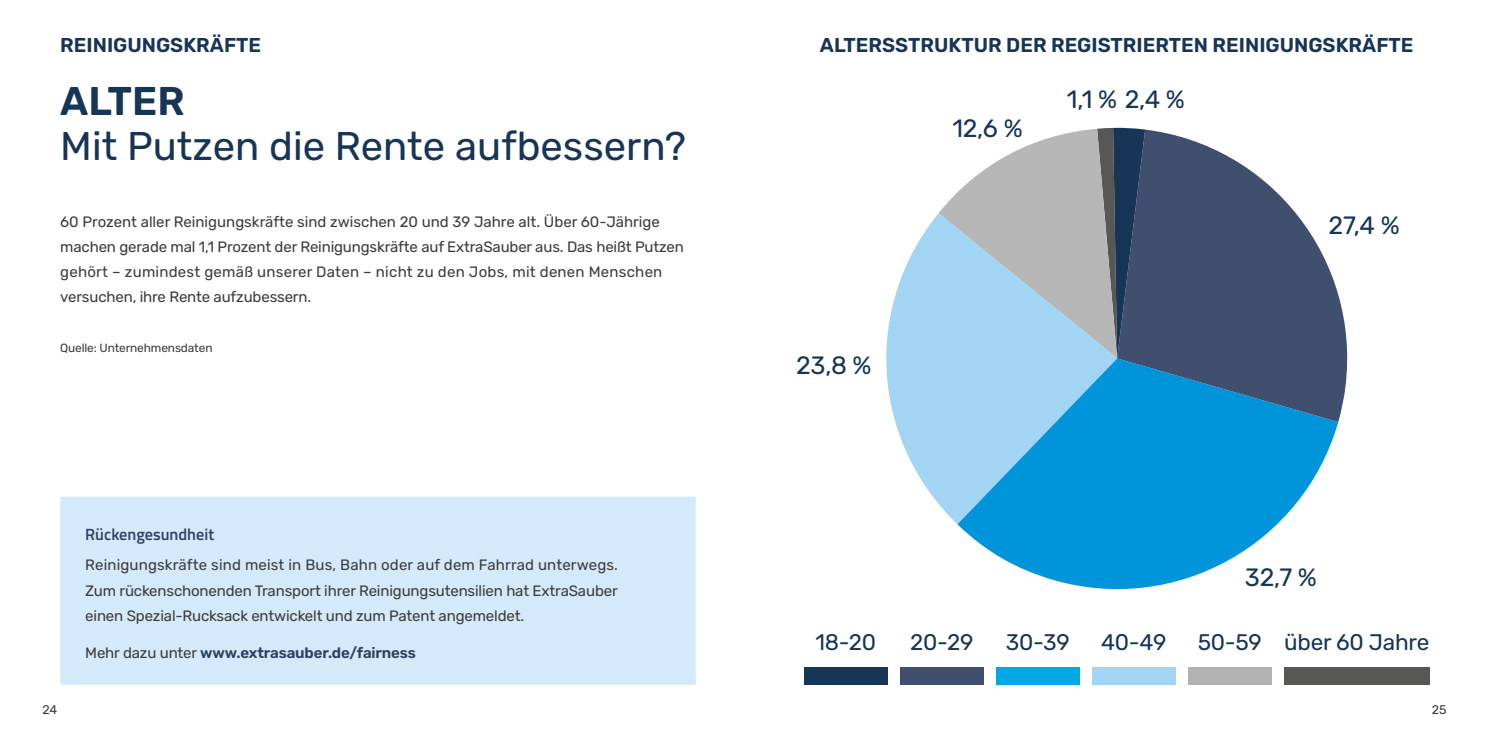
<style>
.page{position:relative;width:1489px;height:745px;background:#fff}
.page>*{position:absolute;margin:0;border:0;box-sizing:border-box;transform-origin:0 0}
.t1{font:40px "Rubik";color:#173557}
.t2{font:600 40px "Rubik";color:#173557}
.t3{font:25px "Rubik";letter-spacing:-.01em;color:#173557}
.t4{font:22.5px "Rubik";letter-spacing:-.01em;color:#173557}
.t5{font:600 20px "Rubik";color:#173557}
.t6{font:600 16.25px "Titillium Web";color:#2d4162}
.t7{font:15px/25px "Rubik";letter-spacing:-.01em;color:#3c3c3b}
.t8{font:600 15px "Rubik";letter-spacing:-.01em;color:#2d4162}
.t9{font:12.5px "Rubik";color:#3c3c3b}
.t10{font:11.88px "Rubik";letter-spacing:-.01em;color:#3c3c3b}
.s1{font-weight:400;color:#3c3c3b}
</style>
<div class="page">
<div style="left:73px;top:509px;width:610px;height:162px;background:#d4eafa"></div>
<div style="left:60px;top:496px;width:635px;height:188px;border:25px solid #d4eafa"></div>
<div style="left:804px;top:666px;width:83px;height:18px;background:#173557"></div>
<div style="left:900px;top:666px;width:83px;height:18px;background:#414f6f"></div>
<div style="left:996px;top:666px;width:83px;height:18px;background:#00a8e4"></div>
<div style="left:1092px;top:666px;width:83px;height:18px;background:#a2d4f4"></div>
<div style="left:1188px;top:666px;width:83px;height:18px;background:#b3b2b2"></div>
<div style="left:1284px;top:666px;width:145px;height:18px;background:#575756"></div>
<svg style="left:886px;top:214px;width:71px;height:310px;fill:#a2d4f4"></svg>
<svg style="left:957px;top:358px;width:381px;height:232px;fill:#0095db"></svg>
<svg style="left:1117px;top:129px;width:231px;height:292px;fill:#414f6f"></svg>
<svg style="left:938px;top:128px;width:207px;height:230px;background:#a1b1be"></svg>
<h3 class="t5" style="left:60px;top:31px;width:202px">REINIGUNGSKRÄFTE</h3>
<h1 class="t2" style="left:60px;top:71px;width:126px">ALTER</h1>
<h1 class="t1" style="left:60px;top:117px;width:627px">Mit Putzen die Rente aufbessern?</h1>
<p class="t7" style="left:60px;top:210px;width:625px">60 Prozent aller Reinigungskräfte sind zwischen 20 und 39 Jahre alt. Über 60-Jährige machen gerade mal 1,1 Prozent der Reinigungskräfte auf ExtraSauber aus. Das heißt Putzen gehört – zumindest gemäß unserer Daten – nicht zu den Jobs, mit denen Menschen versuchen, ihre Rente aufzubessern.</p>
<p class="t10" style="left:60px;top:339px;width:154px">Quelle: Unternehmensdaten</p>
<p class="t6" style="left:85px;top:522px;width:130px">Rückengesundheit</p>
<p class="t7" style="left:85px;top:553px;width:534px;text-align:justify">Reinigungskräfte sind meist in Bus, Bahn oder auf dem Fahrrad unterwegs.<br>Zum rückenschonenden Transport ihrer Reinigungsutensilien hat ExtraSauber einen Spezial-Rucksack entwickelt und zum Patent angemeldet.</p>
<p class="t8" style="left:85px;top:641px;width:332px"><span class="s1">Mehr dazu unter</span> www.extrasauber.de/fairness</p>
<h3 class="t5" style="left:820px;top:31px;width:595px">ALTERSSTRUKTUR DER REGISTRIERTEN REINIGUNGSKRÄFTE</h3>
<h2 class="t3" style="left:796px;top:346px;width:77px">23,8 %</h2>
<h2 class="t3" style="left:952px;top:110px;width:72px">12,6 %</h2>
<h2 class="t3" style="left:1066px;top:81px;width:119px">1,1 % 2,4 %</h2>
<h2 class="t3" style="left:1328px;top:206px;width:73px">27,4 %</h2>
<h2 class="t3" style="left:1244px;top:558px;width:73px">32,7 %</h2>
<h3 class="t4" style="left:815px;top:625px;width:62px">18-20</h3>
<h3 class="t4" style="left:910px;top:625px;width:65px">20-29</h3>
<h3 class="t4" style="left:1005px;top:625px;width:66px">30-39</h3>
<h3 class="t4" style="left:1101px;top:625px;width:67px">40-49</h3>
<h3 class="t4" style="left:1197px;top:625px;width:233px">50-59 über 60 Jahre</h3>
<p class="t9" style="left:42px;top:700px;width:16px">24</p>
<p class="t9" style="left:1431px;top:700px;width:16px">25</p>
</div>
